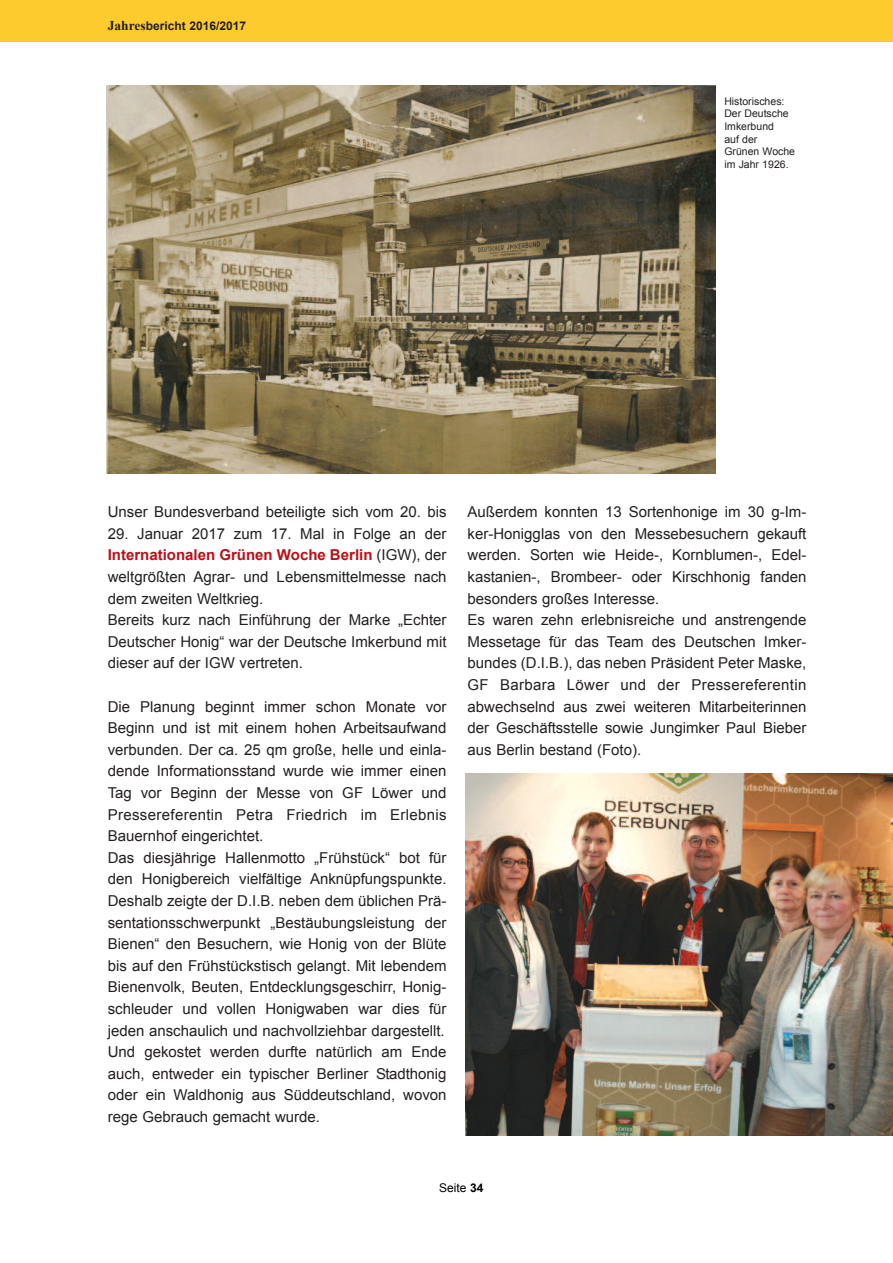
<style>
.page{position:relative;width:893px;height:1263px;background:#fff}
.page>*{position:absolute;margin:0;border:0;box-sizing:border-box;transform-origin:0 0}
.t1{font:15px/21.6px "Arial";color:#231f20}
.t2{font:700 12px "Arial";color:#231f20}
.t3{font:12px "Arial";color:#000}
.t4{font:10.5px/12.6px "Arial";color:#231f20}
.s1{font-family:"Times New Roman";font-size:13.5px}
.s2{font-weight:700;color:#bb1018}
.s3{font-weight:700}
</style>
<div class="page">
<div style="left:0;top:0;width:893px;height:42px;background:#fecb2f"></div>
<img style="left:106px;top:85px;width:609px;height:389px">
<img style="left:466px;top:774px;width:427px;height:361px">
<p class="t2" style="left:108px;top:19px;width:140px"><span class="s1">Jahres</span>bericht 2016/2017</p>
<p class="t4" style="left:724px;top:95px;width:72px">Historisches:<br>Der Deutsche<br>Imkerbund<br>auf der<br>Grünen Woche im Jahr 1926.</p>
<p class="t1" style="left:108px;top:501px;width:340px">Unser Bundesverband beteiligte sich vom 20. bis</p>
<p class="t1" style="left:108px;top:523px;width:340px">29. Januar 2017 zum 17. Mal in Folge an der <span class="s2">Internationalen Grünen Woche Berlin</span> (IGW), der weltgrößten Agrar- und Lebensmittelmesse nach dem zweiten Weltkrieg.<br>Bereits kurz nach Einführung der Marke „Echter Deutscher Honig“ war der Deutsche Imkerbund mit dieser auf der IGW vertreten.</p>
<p class="t1" style="left:108px;top:695px;width:340px">Die Planung beginnt immer schon Monate vor Beginn und ist mit einem hohen Arbeitsaufwand verbunden. Der ca. 25 qm große, helle und einla&shy;dende Informationsstand wurde wie immer einen Tag vor Beginn der Messe von GF Löwer und Pressereferentin Petra Friedrich im Erlebnis Bauernhof eingerichtet.<br>Das diesjährige Hallenmotto „Frühstück“ bot für den Honigbereich vielfältige Anknüpfungspunkte.<br>Deshalb zeigte der D.I.B. neben dem üblichen Prä&shy;sentationsschwerpunkt „Bestäubungsleistung der Bienen“ den Besuchern, wie Honig von der Blüte bis auf den Frühstückstisch gelangt. Mit lebendem Bienenvolk, Beuten, Entdecklungsgeschirr, Honig&shy;schleuder und vollen Honigwaben war dies für jeden anschaulich und nachvollziehbar dargestellt.<br>Und gekostet werden durfte natürlich am Ende auch, entweder ein typischer Berliner Stadthonig oder ein Waldhonig aus Süddeutschland, wovon rege Gebrauch gemacht wurde.</p>
<p class="t1" style="left:468px;top:501px;width:340px">Außerdem konnten 13 Sortenhonige im 30 g-Im&shy;ker-Honigglas von den Messebesuchern gekauft werden. Sorten wie Heide-, Kornblumen-, Edel&shy;kastanien-, Brombeer- oder Kirschhonig fanden besonders großes Interesse.<br>Es waren zehn erlebnisreiche und anstrengende Messetage für das Team des Deutschen Imker&shy;bundes (D.I.B.), das neben Präsident Peter Maske, GF Barbara Löwer und der Pressereferentin abwechselnd aus zwei weiteren Mitarbeiterinnen der Geschäftsstelle sowie Jungimker Paul Bieber aus Berlin bestand (Foto).</p>
<p class="t3" style="left:439px;top:1181px;width:46px">Seite <span class="s3">34</span></p>
</div>
